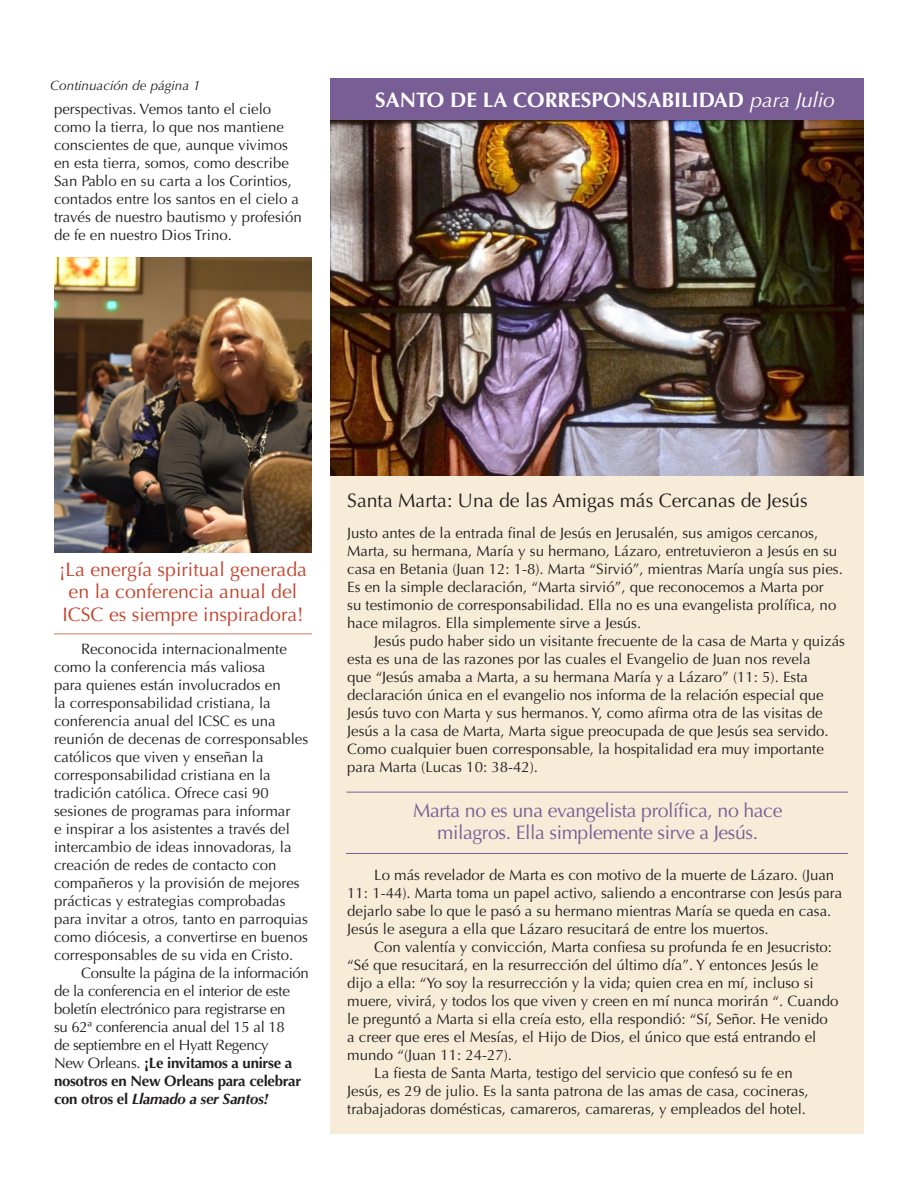
<style>
.page{position:relative;width:918px;height:1188px;background:#fff}
.page>*{position:absolute;margin:0;border:0;box-sizing:border-box;transform-origin:0 0}
.t1{font:700 21px "Optima";color:#fff}
.No_Spacing{font:19.5px/22.5px "Optima";letter-spacing:-.02em;color:#795e96;text-align:center}
.Proposal{font:19.5px/22.5px "Optima";color:#c3432c;text-align:center}
.No_Spacing-2{font:19.5px "Optima";color:#231f20}
.No_Spacing-3{font:15px/18px "Optima";color:#231f20}
.No_Spacing-4{font:15px/18px "Optima";letter-spacing:-.02em;color:#231f20}
.t2{font:italic 13.5px "Optima";color:#231f20}
.s1{font-weight:400;font-style:italic}
.s2{font-weight:700}
.s3{font-weight:700;font-style:italic}
</style>
<div class="page">
<div style="left:330px;top:108px;width:534px;height:1026px;background:#f6ecd8"></div>
<hr style="left:346px;top:792px;width:502px;height:1px;background:#795e96">
<div style="left:330px;top:78px;width:534px;height:43px;background:#795e96"></div>
<hr style="left:346px;top:853px;width:502px;height:1px;background:#795e96">
<hr style="left:54px;top:634px;width:258px;height:1px;background:#d37859">
<img style="left:54px;top:257px;width:257px;height:296px">
<img style="left:330px;top:121px;width:534px;height:354px">
<p class="t2" style="left:50px;top:78px;width:152px">Continuación de página 1</p>
<p class="No_Spacing-3" style="left:54px;top:100px;width:249px">perspectivas. Vemos tanto el cielo como la tierra, lo que nos mantiene conscientes de que, aunque vivimos en esta tierra, somos, como describe San Pablo en su carta a los Corintios, contados entre los santos en el cielo a través de nuestro bautismo y profesión de fe en nuestro Dios Trino.</p>
<p class="t1" style="left:375px;top:88px;width:461px">SANTO DE LA CORRESPONSABILIDAD <span class="s1">para Julio</span></p>
<p class="Proposal" style="left:59px;top:558px;width:249px">¡La energía spiritual generada en la conferencia anual del<br>ICSC es siempre inspiradora!</p>
<p class="No_Spacing-3" style="left:54px;top:640px;width:256px;text-indent:27px">Reconocida internacionalmente como la conferencia más valiosa<br>para quienes están involucrados en<br>la corresponsabilidad cristiana, la conferencia anual del ICSC es una reunión de decenas de corresponsables católicos que viven y enseñan la corresponsabilidad cristiana en la tradición católica. Ofrece casi 90 sesiones de programas para informar<br>e inspirar a los asistentes a través del intercambio de ideas innovadoras, la creación de redes de contacto con compañeros y la provisión de mejores prácticas y estrategias comprobadas para invitar a otros, tanto en parroquias como diócesis, a convertirse en buenos corresponsables de su vida en Cristo.</p>
<p class="No_Spacing-4" style="left:54px;top:964px;width:256px;text-indent:27px">Consulte la página de la información de la conferencia en el interior de este boletín electrónico para registrarse en<br>su 62ª conferencia anual del 15 al 18<br>de septiembre en el Hyatt Regency<br>New Orleans. <span class="s2">¡Le invitamos a unirse a nosotros en New Orleans para celebrar con otros el</span> <span class="s3">Llamado a ser Santos!</span></p>
<p class="No_Spacing-2" style="left:347px;top:489px;width:462px">Santa Marta: Una de las Amigas más Cercanas de Jesús</p>
<p class="No_Spacing-3" style="left:347px;top:525px;width:497px">Justo antes de la entrada final de Jesús en Jerusalén, sus amigos cercanos, Marta, su hermana, María y su hermano, Lázaro, entretuvieron a Jesús en su casa en Betania (Juan 12: 1-8). Marta “Sirvió”, mientras María ungía sus pies.<br>Es en la simple declaración, “Marta sirvió”, que reconocemos a Marta por<br>su testimonio de corresponsabilidad. Ella no es una evangelista prolífica, no hace milagros. Ella simplemente sirve a Jesús.</p>
<p class="No_Spacing-3" style="left:347px;top:633px;width:499px;text-indent:27px">Jesús pudo haber sido un visitante frecuente de la casa de Marta y quizás esta es una de las razones por las cuales el Evangelio de Juan nos revela<br>que “Jesús amaba a Marta, a su hermana María y a Lázaro” (11: 5). Esta declaración única en el evangelio nos informa de la relación especial que Jesús tuvo con Marta y sus hermanos. Y, como afirma otra de las visitas de Jesús a la casa de Marta, Marta sigue preocupada de que Jesús sea servido.<br>Como cualquier buen corresponsable, la hospitalidad era muy importante para Marta (Lucas 10: 38-42).</p>
<p class="No_Spacing" style="left:413px;top:799px;width:371px">Marta no es una evangelista prolífica, no hace milagros. Ella simplemente sirve a Jesús.</p>
<p class="No_Spacing-3" style="left:347px;top:867px;width:496px;text-indent:27px">Lo más revelador de Marta es con motivo de la muerte de Lázaro. (Juan 11: 1-44). Marta toma un papel activo, saliendo a encontrarse con Jesús para dejarlo sabe lo que le pasó a su hermano mientras María se queda en casa.<br>Jesús le asegura a ella que Lázaro resucitará de entre los muertos.</p>
<p class="No_Spacing-3" style="left:347px;top:939px;width:493px;text-indent:27px">Con valentía y convicción, Marta confiesa su profunda fe en Jesucristo: “Sé que resucitará, en la resurrección del último día”. Y entonces Jesús le dijo a ella: “Yo soy la resurrección y la vida; quien crea en mí, incluso si muere, vivirá, y todos los que viven y creen en mí nunca morirán “. Cuando le preguntó a Marta si ella creía esto, ella respondió: “Sí, Señor. He venido a creer que eres el Mesías, el Hijo de Dios, el único que está entrando el mundo “(Juan 11: 24-27).</p>
<p class="No_Spacing-3" style="left:347px;top:1065px;width:463px;text-indent:27px">La fiesta de Santa Marta, testigo del servicio que confesó su fe en<br>Jesús, es 29 de julio. Es la santa patrona de las amas de casa, cocineras, trabajadoras domésticas, camareros, camareras, y empleados del hotel.</p>
</div>
